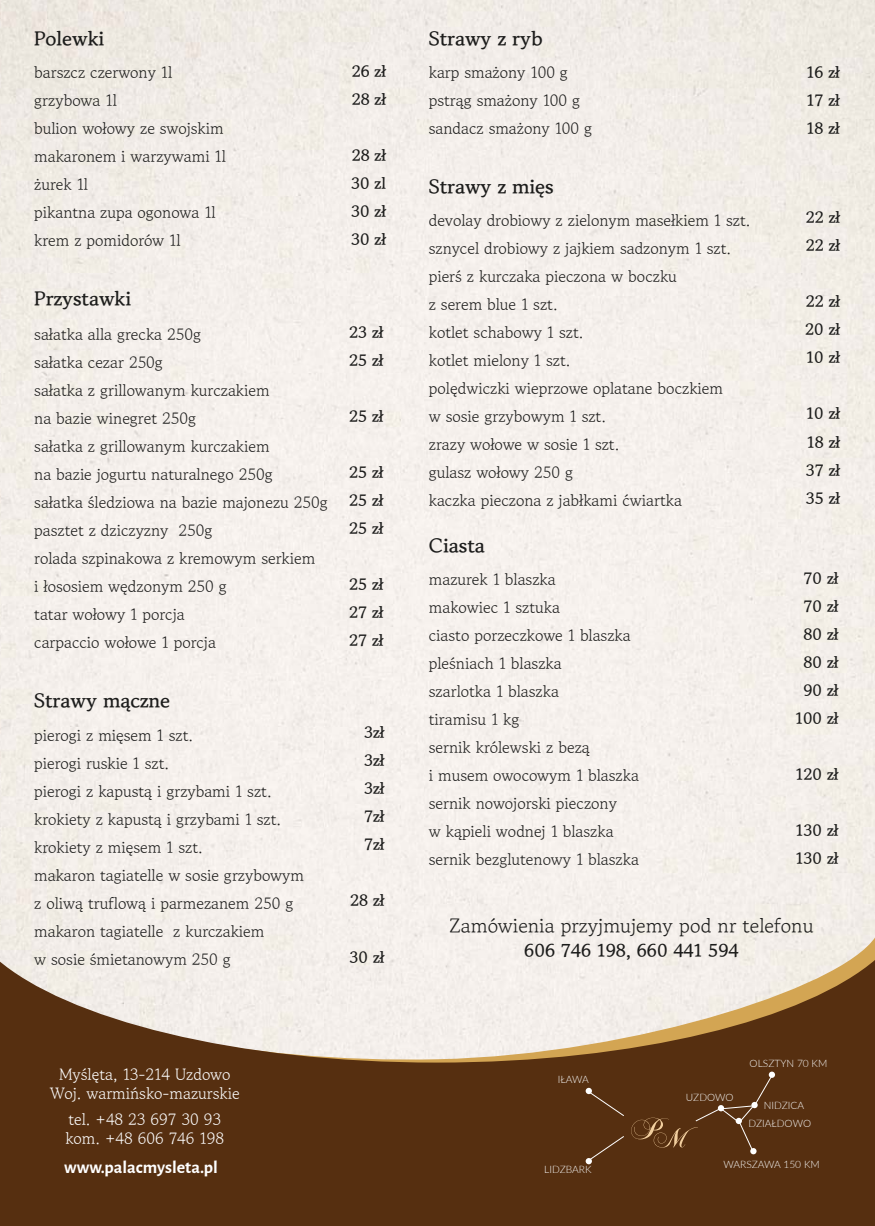
<style>
.page{position:relative;width:875px;height:1226px;background:#fff}
.page>*{position:absolute;margin:0;border:0;box-sizing:border-box;transform-origin:0 0}
.t1{font:700 20px "Gowun Batang";color:#1c1c1b}
.t2{font:20px "Gowun Batang";color:#1c1c1b}
.t3{font:700 18px "Gowun Batang";color:#1c1c1b}
.t4{font:700 18px "Alegreya Sans";color:#fff}
.t5{font:16px/28px "Gowun Batang";color:#1c1c1b}
.t6{font:700 16px/28px "Gowun Batang";color:#1c1c1b;text-align:justify}
.t7{font:16px/19.2px "Gowun Batang";color:#fff;text-align:center}
.t8{font:300 10.2px "Lato";color:#f7f7f6}
</style>
<div class="page">
<div style="left:0;top:931px;width:874px;height:27px;background:#f4efea"></div>
<svg style="left:0;top:958px;width:874px;height:267px;background:#85684f"></svg>
<div style="left:585px;top:1071px;width:189px;height:93px;background:#562f10"></div>
<p class="t1" style="left:34px;top:30px;width:71px">Polewki</p>
<p class="t5" style="left:34px;top:59px;width:193px">barszcz czerwony 1l grzybowa 1l<br>bulion wołowy ze swojskim makaronem i warzywami 1l żurek 1l<br>pikantna zupa ogonowa 1l krem z pomidorów 1l</p>
<p class="t1" style="left:34px;top:290px;width:98px">Przystawki</p>
<p class="t5" style="left:34px;top:319px;width:295px">sałatka alla grecka 250g<br>sałatka cezar 250g<br>sałatka z grillowanym kurczakiem<br>na bazie winegret 250g<br>sałatka z grillowanym kurczakiem<br>na bazie jogurtu naturalnego 250g<br>sałatka śledziowa na bazie majonezu 250g pasztet z dziczyzny 250g<br>rolada szpinakowa z kremowym serkiem<br>i łososiem wędzonym 250 g<br>tatar wołowy 1 porcja<br>carpaccio wołowe 1 porcja</p>
<p class="t1" style="left:34px;top:686px;width:137px">Strawy mączne</p>
<p class="t5" style="left:34px;top:719px;width:271px">pierogi z mięsem 1 szt.<br>pierogi ruskie 1 szt.<br>pierogi z kapustą i grzybami 1 szt. krokiety z kapustą i grzybami 1 szt. krokiety z mięsem 1 szt.<br>makaron tagiatelle w sosie grzybowym z oliwą truflową i parmezanem 250 g makaron tagiatelle z kurczakiem<br>w sosie śmietanowym 250 g</p>
<p class="t6" style="left:351px;top:56px;width:36px">26 zł<br>28 zł</p>
<p class="t6" style="left:351px;top:140px;width:36px">28 zł 30 zl 30 zł 30 zł</p>
<p class="t6" style="left:349px;top:317px;width:36px">23 zł<br>25 zł</p>
<p class="t6" style="left:349px;top:401px;width:36px">25 zł</p>
<p class="t6" style="left:349px;top:457px;width:36px">25 zł 25 zł 25 zł</p>
<p class="t6" style="left:349px;top:569px;width:36px">25 zł 27 zł 27 zł</p>
<p class="t6" style="left:364px;top:717px;width:22px">3zł 3zł 3zł 7zł 7zł</p>
<p class="t6" style="left:350px;top:885px;width:36px">28 zł</p>
<p class="t6" style="left:349px;top:941px;width:36px">30 zł</p>
<p class="t7" style="left:50px;top:1063px;width:191px">Myślęta, 13-214 Uzdowo<br>Woj. warmińsko-mazurskie</p>
<p class="t7" style="left:65px;top:1108px;width:160px;text-align:left">tel. +48 23 697 30 93 kom. +48 606 746 198</p>
<p class="t4" style="left:64px;top:1159px;width:155px">www.palacmysleta.pl</p>
<p class="t1" style="left:428px;top:30px;width:115px">Strawy z ryb</p>
<p class="t5" style="left:428px;top:57px;width:165px">karp smażony 100 g pstrąg smażony 100 g sandacz smażony 100 g</p>
<p class="t1" style="left:428px;top:172px;width:126px">Strawy z mięs</p>
<p class="t5" style="left:428px;top:205px;width:323px">devolay drobiowy z zielonym masełkiem 1 szt. sznycel drobiowy z jajkiem sadzonym 1 szt. pierś z kurczaka pieczona w boczku<br>z serem blue 1 szt.<br>kotlet schabowy 1 szt.<br>kotlet mielony 1 szt.<br>polędwiczki wieprzowe oplatane boczkiem<br>w sosie grzybowym 1 szt.<br>zrazy wołowe w sosie 1 szt.<br>gulasz wołowy 250 g<br>kaczka pieczona z jabłkami ćwiartka</p>
<p class="t6" style="left:806px;top:57px;width:35px">16 zł 17 zł 18 zł</p>
<p class="t6" style="left:805px;top:202px;width:36px">22 zł<br>22 zł</p>
<p class="t6" style="left:804px;top:286px;width:36px">22 zł 20 zł 10 zł</p>
<p class="t6" style="left:805px;top:398px;width:36px">10 zł 18 zł 37 zł 35 zł</p>
<p class="t1" style="left:428px;top:537px;width:57px">Ciasta</p>
<p class="t5" style="left:428px;top:564px;width:211px">mazurek 1 blaszka<br>makowiec 1 sztuka<br>ciasto porzeczkowe 1 blaszka pleśniach 1 blaszka<br>szarlotka 1 blaszka<br>tiramisu 1 kg<br>sernik królewski z bezą<br>i musem owocowym 1 blaszka sernik nowojorski pieczony<br>w kąpieli wodnej 1 blaszka sernik bezglutenowy 1 blaszka</p>
<p class="t6" style="left:794px;top:563px;width:45px;text-align:center">70 zł<br>70 zł<br>80 zł<br>80 zł<br>90 zł<br>100 zł</p>
<p class="t6" style="left:795px;top:759px;width:44px">120 zł</p>
<p class="t6" style="left:795px;top:815px;width:44px">130 zł<br>130 zł</p>
<p class="t2" style="left:449px;top:911px;width:365px">Zamówienia przyjmujemy pod nr telefonu</p>
<p class="t3" style="left:524px;top:943px;width:216px">606 746 198, 660 441 594</p>
<p class="t8" style="left:557px;top:1072px;width:32px">IŁAWA</p>
<p class="t8" style="left:544px;top:1161px;width:49px">LIDZBARK</p>
<p class="t8" style="left:685px;top:1089px;width:49px">UZDOWO</p>
<p class="t8" style="left:749px;top:1056px;width:79px">OLSZTYN 70 KM</p>
<p class="t8" style="left:763px;top:1098px;width:42px">NIDZICA</p>
<p class="t8" style="left:748px;top:1116px;width:64px">DZIAŁDOWO</p>
<p class="t8" style="left:723px;top:1156px;width:98px">WARSZAWA 150 KM</p>
</div>
